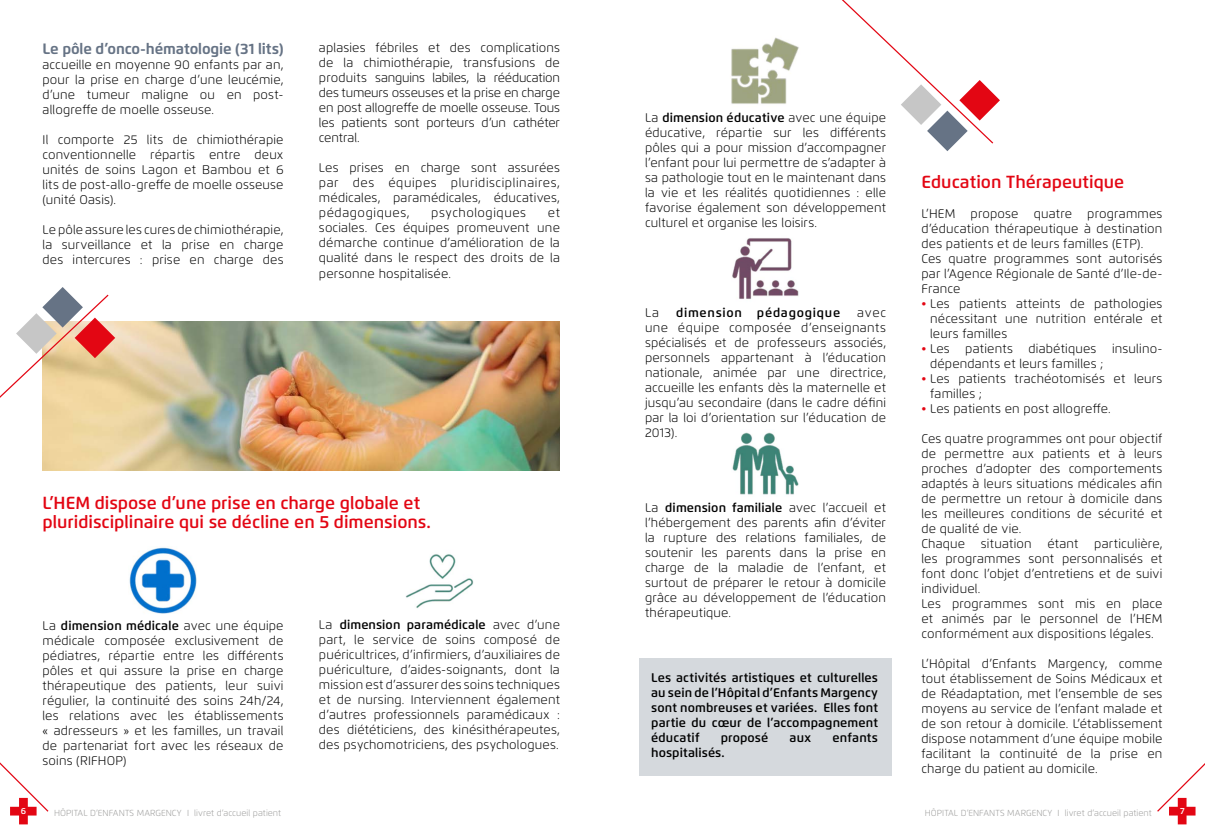
<style>
.page{position:relative;width:1205px;height:833px;background:#fff}
.page>*{position:absolute;margin:0;border:0;box-sizing:border-box;transform-origin:0 0}
.t1{font:600 17.5px/18.8px "Flexo";color:#e30613}
.t2{font:700 15px "Flexo";letter-spacing:-.01em;color:#667385}
.t3{font:300 12.5px/15px "Flexo";letter-spacing:.015em;color:#000;text-align:justify}
.t4{font:600 12.5px/15px "Flexo";letter-spacing:.01em;color:#000;text-align:justify}
.t5{font:600 12.5px "Flexo";letter-spacing:.06em;color:#000}
.t6{font:300 12.5px "Flexo";letter-spacing:.045em;color:#000}
.t7{font:300 8.75px "Flexo";color:#9d9d9c}
.t8{font:600 8.75px "Flexo";color:#fff}
.s1{font-weight:600}
.s2{color:#e30613}
</style>
<div class="page">
<img style="left:43px;top:322px;width:517px;height:148px">
<div style="left:639px;top:658px;width:253px;height:117px;background:#d1d5da"></div>
<svg style="left:0;top:287px;width:115px;height:137px"></svg>
<svg style="left:842px;top:0;width:158px;height:151px"></svg>
<div style="left:1178px;top:798px;width:8px;height:26px;background:#e30613"></div>
<div style="left:1169px;top:806px;width:26px;height:9px;background:#e30613"></div>
<svg style="left:1157px;top:763px;width:48px;height:50px"></svg>
<div style="left:19px;top:798px;width:9px;height:26px;background:#e30613"></div>
<div style="left:10px;top:806px;width:27px;height:9px;background:#e30613"></div>
<svg style="left:0;top:762px;width:49px;height:51px"></svg>
<img style="left:129px;top:547px;width:68px;height:67px">
<img style="left:731px;top:37px;width:68px;height:67px">
<img style="left:732px;top:238px;width:67px;height:61px">
<img style="left:732px;top:432px;width:67px;height:63px">
<img style="left:405px;top:554px;width:68px;height:54px">
<p class="t2" style="left:43px;top:40px;width:242px">Le pôle d’onco-hématologie (31 lits)</p>
<p class="t3" style="left:43px;top:58px;width:242px">accueille en moyenne 90 enfants par an, pour la prise en charge d’une leucémie, d’une tumeur maligne ou en post&shy;allogreffe de moelle osseuse.</p>
<p class="t3" style="left:43px;top:133px;width:242px">Il comporte 25 lits de chimiothérapie conventionnelle répartis entre deux unités de soins Lagon et Bambou et 6 lits de post-allo-greffe de moelle osseuse (unité Oasis).</p>
<p class="t3" style="left:43px;top:223px;width:242px">Le pôle assure les cures de chimiothérapie, la surveillance et la prise en charge des intercures : prise en charge des</p>
<p class="t3" style="left:319px;top:41px;width:242px">aplasies fébriles et des complications de la chimiothérapie, transfusions de produits sanguins labiles, la rééducation des tumeurs osseuses et la prise en charge en post allogreffe de moelle osseuse. Tous les patients sont porteurs d’un cathéter central.</p>
<p class="t3" style="left:319px;top:161px;width:242px">Les prises en charge sont assurées par des équipes pluridisciplinaires, médicales, paramédicales, éducatives, pédagogiques,</p>
<p class="t6" style="left:431px;top:205px;width:96px">psychologiques</p>
<p class="t3" style="left:319px;top:206px;width:242px;text-indent:229px">et sociales. Ces équipes promeuvent une démarche continue d’amélioration de la qualité dans le respect des droits de la personne hospitalisée.</p>
<h1 class="t1" style="left:43px;top:493px;width:390px">L’HEM dispose d’une prise en charge globale et pluridisciplinaire qui se décline en 5 dimensions.</h1>
<p class="t3" style="left:43px;top:618px;width:242px">La <span class="s1">dimension médicale</span> avec une équipe médicale composée exclusivement de pédiatres, répartie entre les différents pôles et qui assure la prise en charge thérapeutique des patients, leur suivi régulier, la continuité des soins 24h/24, les relations avec les établissements « adresseurs » et les familles, un travail de partenariat fort avec les réseaux de soins (RIFHOP)</p>
<p class="t3" style="left:319px;top:617px;width:242px">La <span class="s1">dimension paramédicale</span> avec d’une part, le service de soins composé de puéricultrices, d’infirmiers, d’auxiliaires de puériculture, d’aides-soignants, dont la mission est d’assurer des soins techniques et de nursing. Interviennent également d’autres professionnels paramédicaux : des diététiciens, des kinésithérapeutes, des psychomotriciens, des psychologues.</p>
<p class="t3" style="left:645px;top:110px;width:242px">La <span class="s1">dimension éducative</span> avec une équipe éducative, répartie sur les différents pôles qui a pour mission d’accompagner l’enfant pour lui permettre de s’adapter à sa pathologie tout en le maintenant dans la vie et les réalités quotidiennes : elle favorise également son développement culturel et organise les loisirs.</p>
<p class="t3" style="left:645px;top:305px;width:16px">La</p>
<p class="t5" style="left:676px;top:305px;width:166px">dimension pédagogique</p>
<p class="t3" style="left:645px;top:305px;width:242px;text-indent:212px">avec une équipe composée d’enseignants spécialisés et de professeurs associés, personnels appartenant à l’éducation nationale, animée par une directrice, accueille les enfants dès la maternelle et jusqu’au secondaire (dans le cadre défini par la loi d’orientation sur l’éducation de 2013).</p>
<p class="t3" style="left:645px;top:500px;width:242px">La <span class="s1">dimension familiale</span> avec l’accueil et l’hébergement des parents afin d’éviter la rupture des relations familiales, de soutenir les parents dans la prise en charge de la maladie de l’enfant, et surtout de préparer le retour à domicile grâce au développement de l’éducation thérapeutique.</p>
<p class="t4" style="left:651px;top:670px;width:228px">Les activités artistiques et culturelles au sein de l’Hôpital d’Enfants Margency sont nombreuses et variées. Elles font partie du cœur de l’accompagnement éducatif</p>
<p class="t4" style="left:721px;top:730px;width:49px">proposé</p>
<p class="t4" style="left:789px;top:730px;width:23px">aux</p>
<p class="t4" style="left:832px;top:730px;width:47px">enfants</p>
<p class="t4" style="left:651px;top:745px;width:75px">hospitalisés.</p>
<h1 class="t1" style="left:921px;top:172px;width:204px">Education Thérapeutique</h1>
<p class="t3" style="left:921px;top:206px;width:242px;text-align:left">L’HEM propose quatre programmes d’éducation thérapeutique à destination des patients et de leurs familles (ETP).<br>Ces quatre programmes sont autorisés par l’Agence Régionale de Santé d’Ile-de-France</p>
<p class="t3" style="left:930px;top:296px;width:234px;text-indent:-9px"><span class="s2">•</span> Les patients atteints de pathologies nécessitant une nutrition entérale et leurs familles</p>
<p class="t3" style="left:930px;top:341px;width:234px;text-indent:-9px"><span class="s2">•</span> Les patients diabétiques insulino&shy;dépendants et leurs familles ;</p>
<p class="t3" style="left:930px;top:371px;width:234px;text-indent:-9px"><span class="s2">•</span> Les patients trachéotomisés et leurs familles ;</p>
<p class="t3" style="left:921px;top:401px;width:191px"><span class="s2">•</span> Les patients en post allogreffe.</p>
<p class="t3" style="left:921px;top:431px;width:242px;text-align:left">Ces quatre programmes ont pour objectif de permettre aux patients et à leurs proches d’adopter des comportements adaptés à leurs situations médicales afin de permettre un retour à domicile dans les meilleures conditions de sécurité et de qualité de vie.<br>Chaque</p>
<p class="t3" style="left:921px;top:536px;width:242px;text-align:left;text-indent:173px">particulière, les programmes sont personnalisés et font donc l’objet d’entretiens et de suivi individuel.<br>Les programmes sont mis en place et animés par le personnel de l’HEM conformément aux dispositions légales.</p>
<p class="t3" style="left:921px;top:656px;width:242px">L’Hôpital d’Enfants Margency, comme tout établissement de Soins Médicaux et de Réadaptation, met l’ensemble de ses moyens au service de l’enfant malade et de son retour à domicile. L’établissement dispose notamment d’une équipe mobile facilitant la continuité de la prise en charge du patient au domicile.</p>
<p class="t3" style="left:981px;top:536px;width:52px">situation</p>
<p class="t3" style="left:1047px;top:536px;width:33px">étant</p>
<p class="t8" style="left:21px;top:805px;width:7px">6</p>
<p class="t7" style="left:54px;top:807px;width:228px">HÔPITAL D’ENFANTS MARGENCY I livret d’accueil patient</p>
<p class="t7" style="left:925px;top:807px;width:228px">HÔPITAL D’ENFANTS MARGENCY I livret d’accueil patient</p>
<p class="t8" style="left:1180px;top:805px;width:6px">7</p>
</div>
